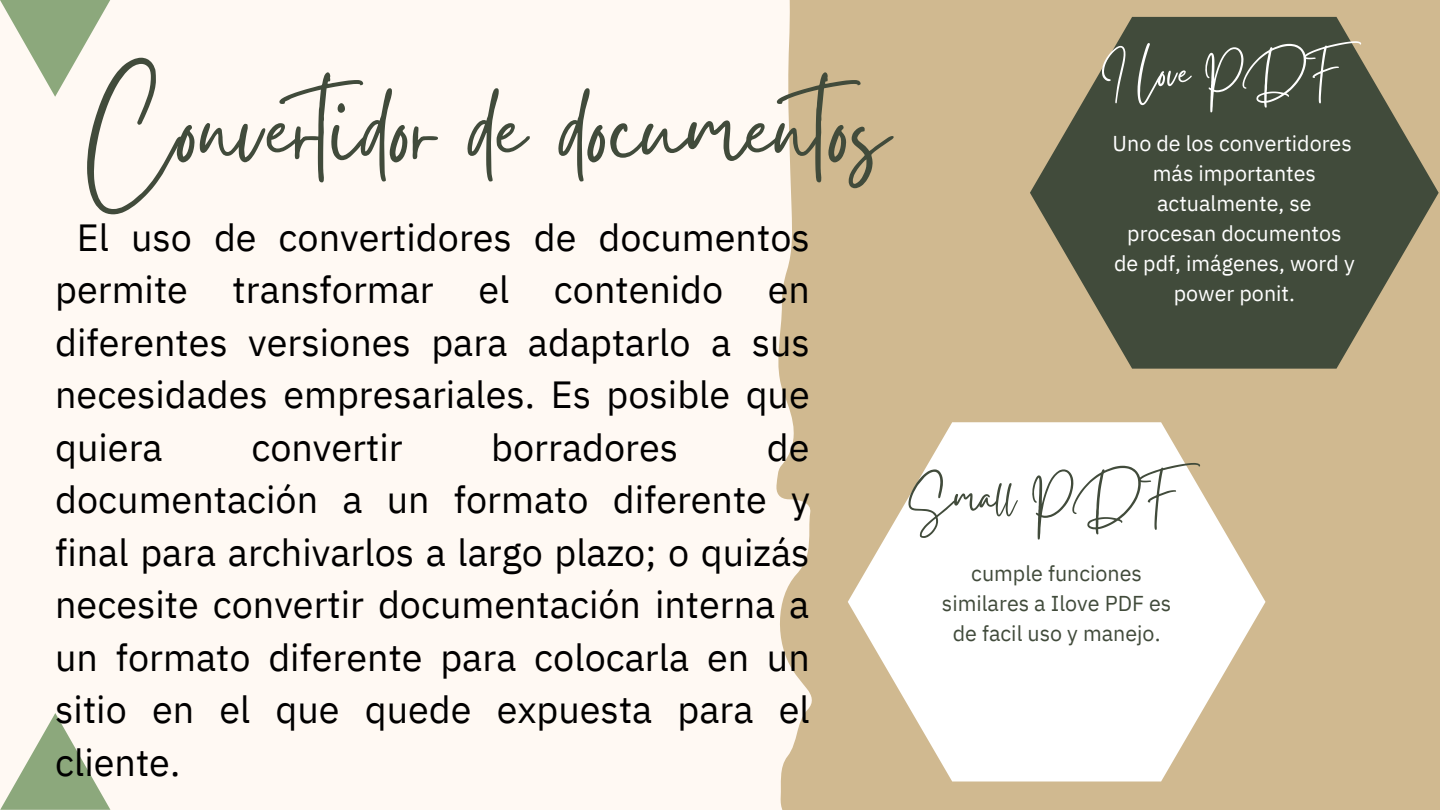
<style>
.page{position:relative;width:1440px;height:810px;background:#fff9f3}
.page>*{position:absolute;margin:0;border:0;box-sizing:border-box;transform-origin:0 0}
.t1{font:129.9px "Gistesy";color:#414b3b}
.t2{font:56.1px "Gistesy";color:#414b3b}
.t3{font:52.1px "Gistesy";color:#fff}
.t4{font:37.8px/52.5px "IBM Plex Sans Thai";color:#000;text-align:justify}
.t5{font:21.5px/30px "IBM Plex Sans Thai";color:#fff;text-align:center}
.t6{font:21.5px/30px "IBM Plex Sans Thai";color:#414b3b;text-align:center}
</style>
<div class="page">
<svg style="left:0;top:713px;width:110px;height:97px"></svg>
<div style="left:776px;top:0;width:664px;height:810px;background:#d0b990"></div>
<svg style="left:1030px;top:17px;width:409px;height:352px;background:#646650"></svg>
<svg style="left:848px;top:422px;width:418px;height:360px;fill:#fff"></svg>
<svg style="left:0;top:0;width:110px;height:97px"></svg>
<h1 class="t1" style="left:88px;top:39px;width:810px">Convertidor de documentos</h1>
<p class="t4" style="left:55px;top:211px;width:756px;text-indent:22px">El uso de convertidores de documentos permite transformar el contenido en diferentes versiones para adaptarlo a sus necesidades empresariales. Es posible que quiera</p>
<p class="t4" style="left:55px;top:421px;width:756px;text-indent:712px">de documentación a un formato diferente y final para archivarlos a largo plazo; o quizás necesite convertir documentación interna a un formato diferente para colocarla en un sitio en el que quede expuesta para el cliente.</p>
<p class="t4" style="left:251px;top:421px;width:153px">convertir</p>
<p class="t4" style="left:491px;top:421px;width:188px">borradores</p>
<h3 class="t3" style="left:1099px;top:37px;width:242px">I Love PDF</h3>
<p class="t5" style="left:1113px;top:129px;width:244px">Uno de los convertidores más importantes actualmente, se procesan documentos de pdf, imágenes, word y power ponit.</p>
<h2 class="t2" style="left:908px;top:458px;width:271px">Small PDF</h2>
<p class="t6" style="left:942px;top:559px;width:231px">cumple funciones similares a Ilove PDF es de facil uso y manejo.</p>
</div>
